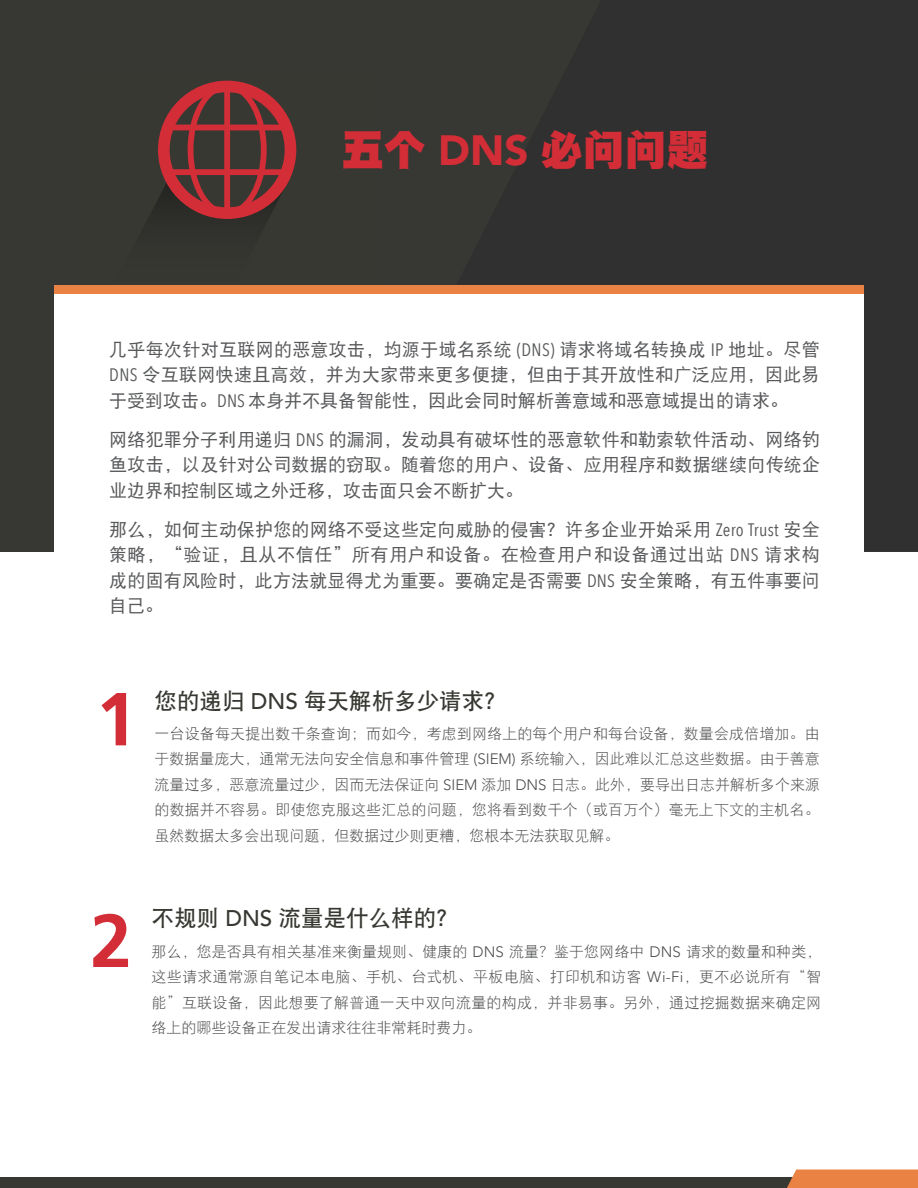
<style>
.page{position:relative;width:918px;height:1188px;background:#fff}
.page>*{position:absolute;margin:0;border:0;box-sizing:border-box;transform-origin:0 0}
.t1{font:700 75px "Frutiger";color:#d32d37}
.t2{font:42px "DFP Hei W12";color:#d32d37}
.t3{font:22.5px "DFP Hei W7";color:#383833}
.t4{font:18px/25.5px "DFP Hei W5";letter-spacing:.01em;color:#57585a;text-align:justify}
.t5{font:15px/25.5px "DFP Hei W3";color:#4b4c4d;text-align:justify}
.s1{font-family:"Avenir LT Std";font-weight:900}
.s2{font-family:"Avenir Next Condensed"}
.s3{font-family:"Avenir LT Std";font-weight:500}
.s4{font-family:"Avenir LT Std";font-weight:300}
</style>
<div class="page">
<div style="left:0;top:0;width:918px;height:551px;background:#373733"></div>
<svg style="left:150px;top:81px;width:146px;height:138px"></svg>
<div style="left:54px;top:288px;width:810px;height:329px;background:#fff"></div>
<div style="left:54px;top:285px;width:810px;height:9px;background:#ea8243"></div>
<div style="left:0;top:1177px;width:908px;height:11px;background:#383833"></div>
<div style="left:787px;top:1170px;width:131px;height:18px;background:#ea8243"></div>
<h2 class="t2" style="left:342px;top:127px;width:369px">五个 <span class="s1">DNS</span> 必问问题</h2>
<p class="t4" style="left:109px;top:336px;width:712px">几乎每次针对互联网的恶意攻击，均源于域名系统 <span class="s2">(DNS)</span> 请求将域名转换成 <span class="s2">IP</span> 地址。尽管<span class="s2">DNS</span> 令互联网快速且高效，并为大家带来更多便捷，但由于其开放性和广泛应用，因此易于受到攻击。<span class="s2">DNS</span> 本身并不具备智能性，因此会同时解析善意域和恶意域提出的请求。</p>
<p class="t4" style="left:109px;top:426px;width:712px">网络犯罪分子利用递归 <span class="s2">DNS</span> 的漏洞，发动具有破坏性的恶意软件和勒索软件活动、网络钓鱼攻击，以及针对公司数据的窃取。随着您的用户、设备、应用程序和数据继续向传统企业边界和控制区域之外迁移，攻击面只会不断扩大。</p>
<p class="t4" style="left:109px;top:516px;width:712px">那么，如何主动保护您的网络不受这些定向威胁的侵害？许多企业开始采用 <span class="s2">Zero Trust</span> 安全策略，“验证，且从不信任”所有用户和设备。在检查用户和设备通过出站 <span class="s2">DNS</span> 请求构成的固有风险时，此方法就显得尤为重要。要确定是否需要 <span class="s2">DNS</span> 安全策略，有五件事要问自己。</p>
<h1 class="t1" style="left:96px;top:675px;width:43px">1</h1>
<h3 class="t3" style="left:155px;top:688px;width:354px">您的递归 <span class="s3">DNS</span> 每天解析多少请求？</h3>
<p class="t5" style="left:155px;top:720px;width:667px">一台设备每天提出数千条查询；而如今，考虑到网络上的每个用户和每台设备，数量会成倍增加。由于数据量庞大，通常无法向安全信息和事件管理 <span class="s4">(SIEM)</span> 系统输入，因此难以汇总这些数据。由于善意流量过多，恶意流量过少，因而无法保证向 <span class="s4">SIEM</span> 添加 <span class="s4">DNS</span> 日志。此外，要导出日志并解析多个来源的数据并不容易。即使您克服这些汇总的问题，您将看到数千个（或百万个）毫无上下文的主机名。虽然数据太多会出现问题，但数据过少则更糟，您根本无法获取见解。</p>
<h1 class="t1" style="left:90px;top:897px;width:43px">2</h1>
<h3 class="t3" style="left:152px;top:906px;width:309px">不规则 <span class="s3">DNS</span> 流量是什么样的？</h3>
<p class="t5" style="left:152px;top:938px;width:671px">那么，您是否具有相关基准来衡量规则、健康的 <span class="s4">DNS</span> 流量？鉴于您网络中 <span class="s4">DNS</span> 请求的数量和种类，这些请求通常源自笔记本电脑、手机、台式机、平板电脑、打印机和访客 <span class="s4">Wi-Fi</span>，更不必说所有“智能”互联设备，因此想要了解普通一天中双向流量的构成，并非易事。另外，通过挖掘数据来确定网络上的哪些设备正在发出请求往往非常耗时费力。</p>
</div>
